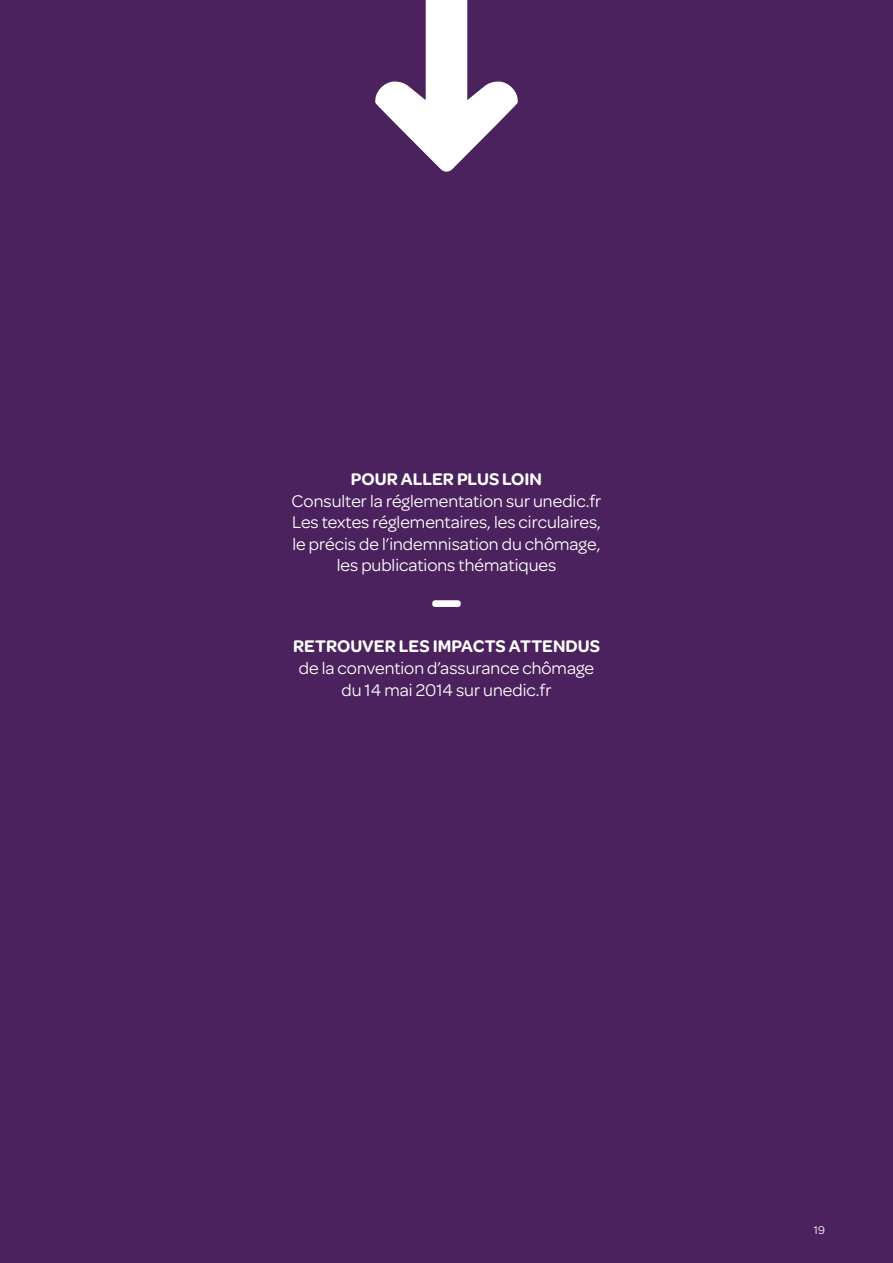
<style>
.page{position:relative;width:893px;height:1263px;background:#4b225d}
.page>*{position:absolute;margin:0;border:0;box-sizing:border-box;transform-origin:0 0}
.t1{font:700 42px "Omnes";color:#fff}
.t2{font:18px/21.6px "Omnes";color:#fff;text-align:center}
.t3{font:600 18px "Omnes";color:#fff}
.t4{font:12px "Omnes";color:#fff}
</style>
<div class="page">
<svg style="left:375px;top:0;width:143px;height:172px"></svg>
<p class="t3" style="left:351px;top:466px;width:193px">POUR ALLER PLUS LOIN</p>
<p class="t2" style="left:292px;top:489px;width:311px">Consulter la réglementation sur unedic.fr Les textes réglementaires, les circulaires, le précis de l’indemnisation du chômage, les publications thématiques</p>
<h1 class="t1" style="left:431px;top:569px;width:32px">—</h1>
<p class="t3" style="left:293px;top:633px;width:308px">RETROUVER LES IMPACTS ATTENDUS</p>
<p class="t2" style="left:299px;top:656px;width:297px">de la convention d’assurance chômage du 14 mai 2014 sur unedic.fr</p>
<p class="t4" style="left:814px;top:1222px;width:13px">19</p>
</div>
